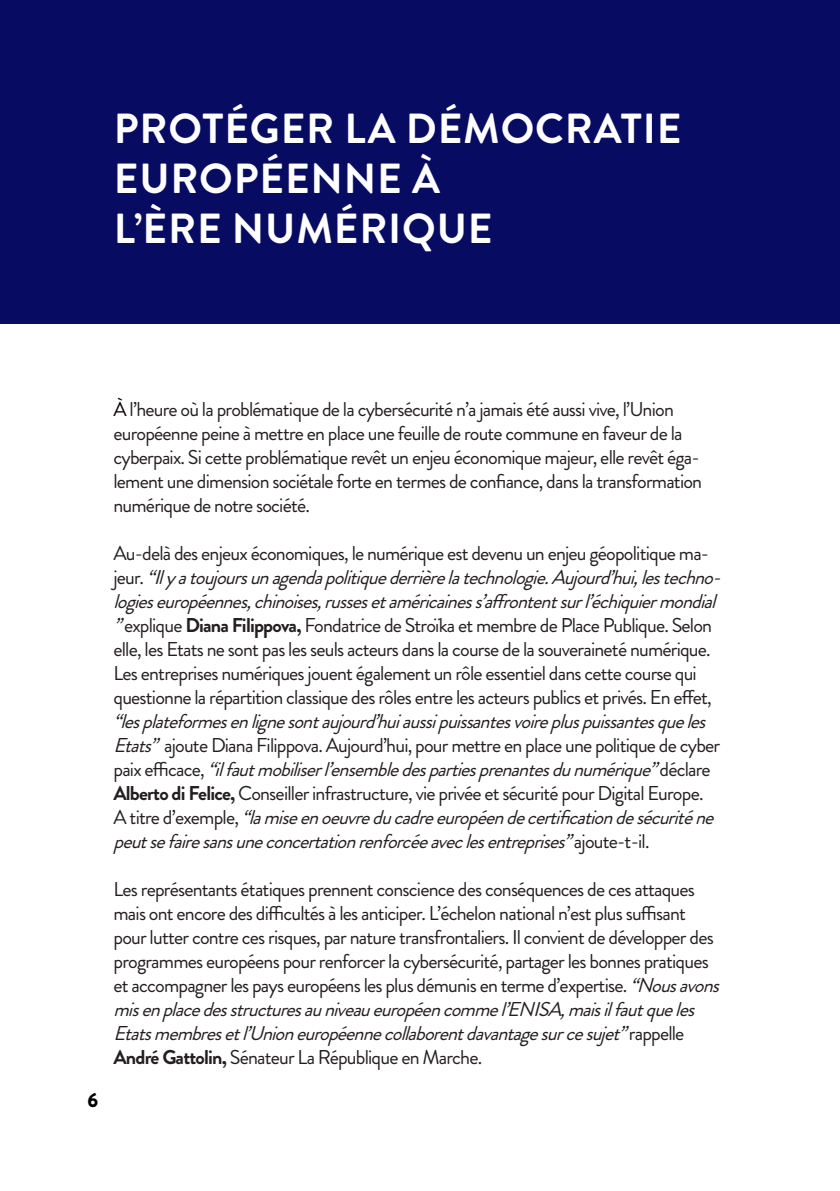
<style>
.page{position:relative;width:840px;height:1191px;background:#fff}
.page>*{position:absolute;margin:0;border:0;box-sizing:border-box;transform-origin:0 0}
.t1{font:700 42px/50px "Brandon Grotesque";letter-spacing:.02em;color:#fff}
.t2{font:20px/24px "Brandon Grotesque";letter-spacing:-.04em;color:#231f20}
.t3{font:900 20px "Brandon Grotesque";color:#000001}
.s1{color:#070000}
.s2{font-style:italic}
.s3{font-weight:700}
</style>
<div class="page">
<div style="left:0;top:0;width:839px;height:323px;background:#070c62"></div>
<p class="t1" style="left:114px;top:104px;width:569px">PROTÉGER LA DÉMOCRATIE<br>EUROPÉENNE À<br>L’ÈRE NUMÉRIQUE</p>
<p class="t3" style="left:87px;top:1085px;width:12px">6</p>
<p class="t2" style="left:113px;top:397px;width:590px"><span class="s1">À</span> l’heure où la problématique de la cybersécurité n’a jamais été aussi vive, l’Union européenne peine à mettre en place une feuille de route commune en faveur de la cyberpaix. Si cette problématique revêt un enjeu économique majeur, elle revêt éga&shy;lement une dimension sociétale forte en termes de confiance, dans la transformation numérique de notre société.</p>
<p class="t2" style="left:113px;top:541px;width:615px">Au-delà des enjeux économiques, le numérique est devenu un enjeu géopolitique ma-<br>j e u r . <span class="s2">“Ilyatoujoursunagendapolitiquederrièrelatechnologie.Aujourd’hui,lestechno&shy;logieseuropéennes,chinoises,russesetaméricainess’affrontentsurl’échiquiermondial ”</span>explique <span class="s3">Diana Filippova,</span> Fondatrice de Stroïka et membre de Place Publique. Selon elle, les Etats ne sont pas les seuls acteurs dans la course de la souveraineté numérique.<br>Les entreprises numériques jouent également un rôle essentiel dans cette course qui questionne la répartition classique des rôles entre les acteurs publics et privés. En effet, <span class="s2">“lesplateformesenlignesontaujourd’huiaussipuissantesvoirepluspuissantesqueles Etats”</span>ajoute Diana Filippova. Aujourd’hui, pour mettre en place une politique de cyber p a i x e ffi c a c e , <span class="s2">“ilfautmobiliserl’ensembledespartiesprenantesdunumérique”</span>d é c l a r e <span class="s3">Alberto di Felice,</span> Conseiller infrastructure, vie privée et sécurité pour Digital Europe.<br>A t i t r e d ’ e x e m p l e , <span class="s2">“lamiseenoeuvreducadreeuropéendecertificationdesécuriténe peutsefairesansuneconcertationrenforcéeaveclesentreprises”</span>aj o u t e - t - i l .</p>
<p class="t2" style="left:113px;top:877px;width:614px">Les représentants étatiques prennent conscience des conséquences de ces attaques mais ont encore des difficultés à les anticiper. L’échelon national n’est plus suffisant<br>pour lutter contre ces risques, par nature transfrontaliers. Il convient de développer des programmes européens pour renforcer la cybersécurité, partager les bonnes pratiques et accompagner les pays européens les plus démunis en terme d’expertise. <span class="s2">“Nousavons misenplacedesstructuresauniveaueuropéencommel’ENISA,maisilfautqueles Etatsmembresetl’Unioneuropéennecollaborentdavantagesurcesujet”</span>r a p p e l l e <span class="s3">André Gattolin,</span> Sénateur La République en Marche.</p>
</div>
